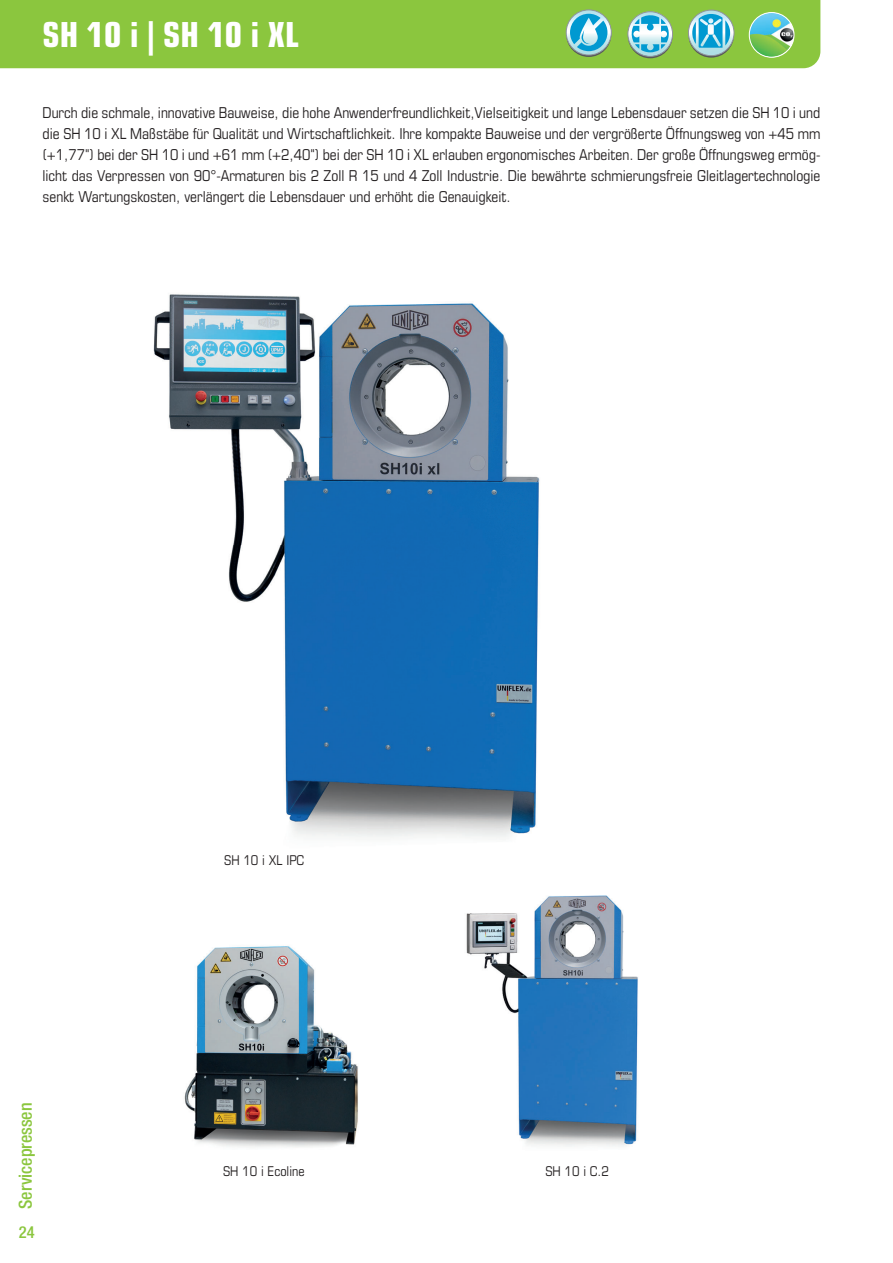
<style>
.page{position:relative;width:893px;height:1263px;background:#fff}
.page>*{position:absolute;margin:0;border:0;box-sizing:border-box;transform-origin:0 0}
.t1{font:700 condensed 34.5px "Eurostile LT Std";color:#fff}
.t2{font:500 condensed 18px "Helvetica Neue LT Pro";color:#8bc63e}
.t3{font:500 condensed 16.5px "Helvetica Neue LT Pro";color:#8bc63e}
.t4{font:condensed 15px/21px "Eurostile LT Std";color:#231f20;text-align:justify}
.t5{font:condensed 13.5px "Eurostile LT Std";color:#231f20}
</style>
<div class="page">
<div style="left:0;top:0;width:820px;height:68px;background:#8bc63e"></div>
<svg style="left:566px;top:10px;width:45px;height:45px;background:#72c0c0"></svg>
<div style="left:566px;top:10px;width:46px;height:45px;border:1px solid #939598;border-radius:50%"></div>
<img style="left:751px;top:13px;width:37px;height:42px">
<img style="left:749px;top:13px;width:45px;height:44px;border-radius:50%">
<div style="left:749px;top:12px;width:45px;height:46px;border:1px solid #fff;border-radius:50%"></div>
<svg style="left:628px;top:11px;width:46px;height:47px;background:#8cc9bb"></svg>
<div style="left:627px;top:11px;width:46px;height:46px;border:1px solid #939598;border-radius:50%"></div>
<svg style="left:688px;top:10px;width:46px;height:46px;background:#74c1bd"></svg>
<div style="left:688px;top:10px;width:46px;height:46px;border:1px solid #939598;border-radius:50%"></div>
<img style="left:466px;top:895px;width:172px;height:252px">
<img style="left:184px;top:946px;width:174px;height:201px">
<img style="left:153px;top:294px;width:387px;height:544px">
<h1 class="t1" style="left:43px;top:15px;width:258px">SH 10 i | SH 10 i XL</h1>
<p class="t4" style="left:43px;top:103px;width:779px">Durch die schmale, innovative Bauweise, die hohe Anwenderfreundlichkeit,Vielseitigkeit und lange Lebensdauer setzen die SH 10 i und die SH 10 i XL Maßstäbe für Qualität und Wirtschaftlichkeit. Ihre kompakte Bauweise und der vergrößerte Öffnungsweg von +45 mm (+1,77") bei der SH 10 i und +61 mm (+2,40") bei der SH 10 i XL erlauben ergonomisches Arbeiten. Der große Öffnungsweg ermög&shy;licht das Verpressen von 90°-Armaturen bis 2 Zoll R 15 und 4 Zoll Industrie. Die bewährte schmierungsfreie Gleitlagertechnologie senkt Wartungskosten, verlängert die Lebensdauer und erhöht die Genauigkeit.</p>
<p class="t2" style="left:15px;top:1209px;width:108px;rotate:-90deg">Servicepressen</p>
<p class="t3" style="left:19px;top:1223px;width:17px">24</p>
<p class="t5" style="left:224px;top:855px;width:82px">SH 10 i XL IPC</p>
<p class="t5" style="left:223px;top:1165px;width:83px">SH 10 i Ecoline</p>
<p class="t5" style="left:545px;top:1165px;width:65px">SH 10 i C.2</p>
</div>
